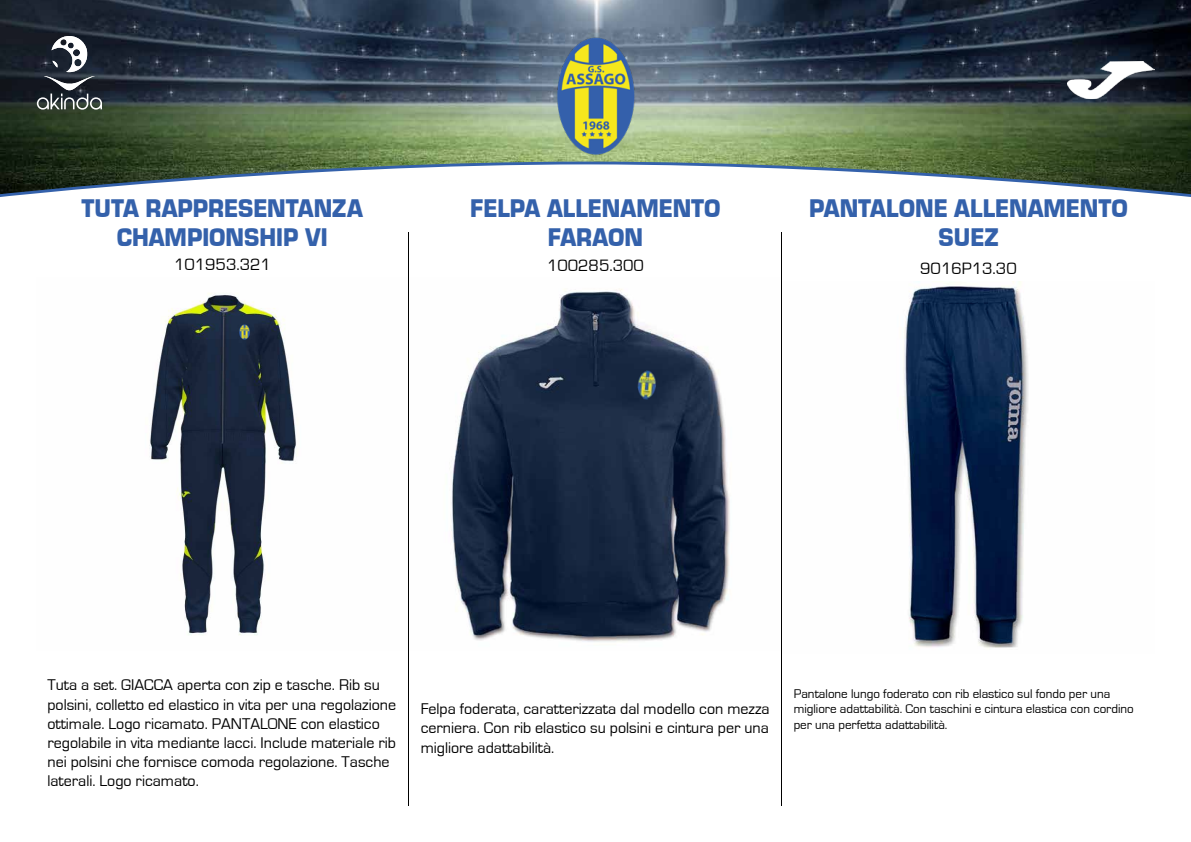
<style>
.page{position:relative;width:1191px;height:842px;background:#fff}
.page>*{position:absolute;margin:0;border:0;box-sizing:border-box;transform-origin:0 0}
.t1{font:26.4px/28.8px "Eurostile Black DTC";color:#3461ab;text-align:center;scale:.91 1}
.t2{font:17px "Eurostile";color:#000}
.t3{font:16px/19.2px "Eurostile";color:#000}
.t4{font:13px/15.6px "Eurostile";color:#000}
</style>
<div class="page">
<img style="left:149px;top:277px;width:633px;height:373px">
<img style="left:0;top:0;width:1191px;height:194px">
<svg style="left:37px;top:36px;width:65px;height:74px"></svg>
<img style="left:1068px;top:62px;width:87px;height:36px">
<hr style="left:408px;top:232px;width:1px;height:574px;background:#000">
<hr style="left:782px;top:232px;width:1px;height:574px;background:#000">
<img style="left:535px;top:36px;width:120px;height:120px">
<img style="left:782px;top:281px;width:246px;height:373px">
<img style="left:631px;top:369px;width:32px;height:32px">
<img style="left:237px;top:324px;width:15px;height:16px">
<h1 class="t1" style="left:81px;top:194px;width:311px">TUTA RAPPRESENTANZA<br>CHAMPIONSHIP VI</h1>
<h1 class="t1" style="left:470px;top:194px;width:276px">FELPA ALLENAMENTO<br>FARAON</h1>
<h1 class="t1" style="left:809px;top:194px;width:352px">PANTALONE ALLENAMENTO<br>SUEZ</h1>
<p class="t2" style="left:174px;top:256px;width:98px">101953.321</p>
<p class="t2" style="left:547px;top:256px;width:98px">100285.300</p>
<p class="t2" style="left:920px;top:259px;width:98px">9016P13.30</p>
<p class="t3" style="left:47px;top:676px;width:350px">Tuta a set. GIACCA aperta con zip e tasche. Rib su polsini, colletto ed elastico in vita per una regolazione ottimale. Logo ricamato. PANTALONE con elastico regolabile in vita mediante lacci. Include materiale rib nei polsini che fornisce comoda regolazione. Tasche laterali. Logo ricamato.</p>
<p class="t3" style="left:421px;top:700px;width:350px;text-align:justify">Felpa foderata, caratterizzata dal modello con mezza cerniera. Con rib elastico su polsini e cintura per una migliore adattabilità.</p>
<p class="t4" style="left:793px;top:686px;width:342px">Pantalone lungo foderato con rib elastico sul fondo per una migliore adattabilità. Con taschini e cintura elastica con cordino per una perfetta adattabilità.</p>
</div>
